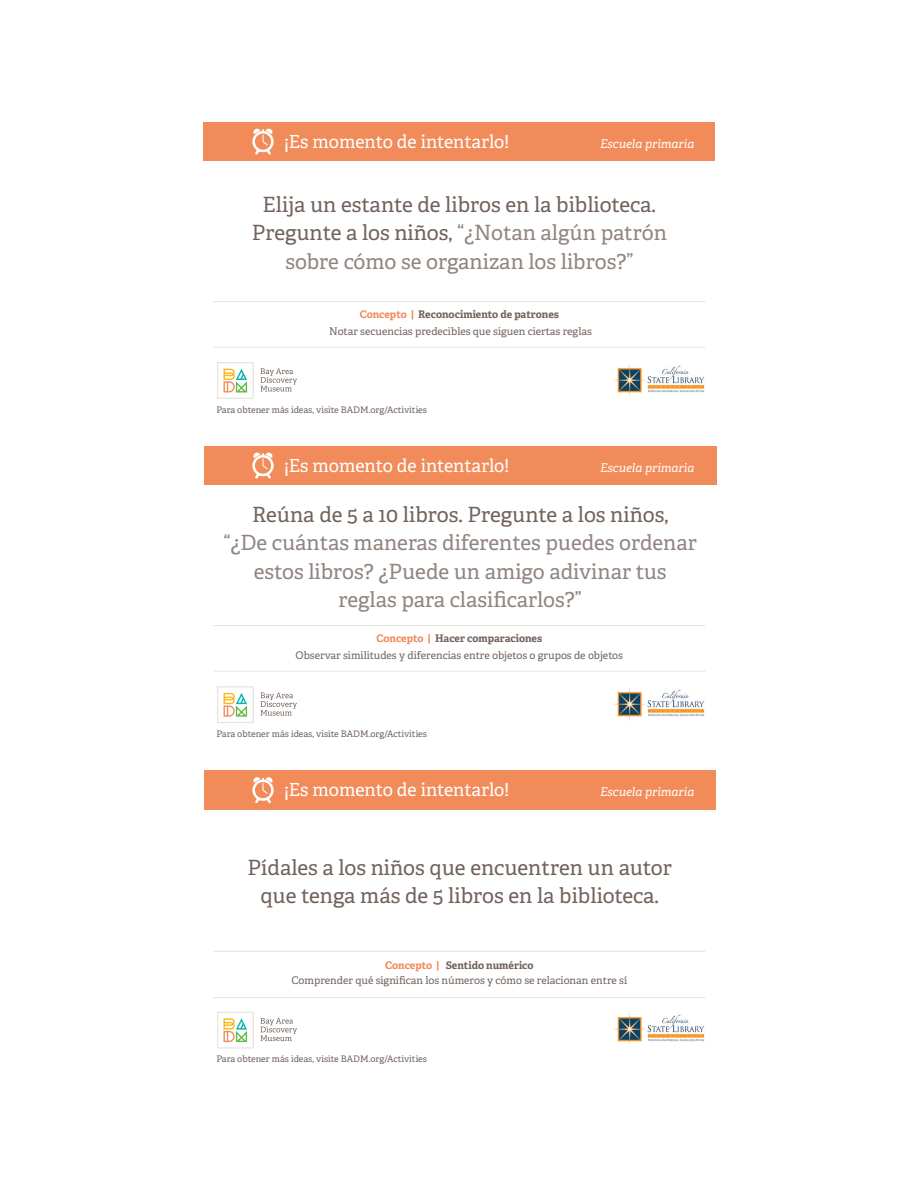
<style>
.page{position:relative;width:918px;height:1188px;background:#fff}
.page>*{position:absolute;margin:0;border:0;box-sizing:border-box;transform-origin:0 0}
.t1{font:21px/28.5px "Adelle PE";color:#71635c;text-align:center}
.t2{font:21px/28.5px "Adelle PE";color:#918580;text-align:center}
.t3{font:18px "Adelle PE";letter-spacing:-.005em;color:#fff}
.t4{font:italic 12px "Adelle PE";color:#fff}
.t5{font:10.5px/16.5px "Adelle PE";color:#71635c;text-align:center}
.t6{font:9px "Adelle PE";color:#71635c}
.s1{color:#918580}
.s2{font-weight:700;color:#f28b5a}
.s3{font-weight:700}
</style>
<div class="page">
<div style="left:204px;top:122px;width:511px;height:39px;background:#f28b5a"></div>
<div style="left:204px;top:446px;width:512px;height:39px;background:#f28b5a"></div>
<div style="left:204px;top:770px;width:512px;height:39px;background:#f28b5a"></div>
<hr style="left:213px;top:301px;width:492px;height:1px;background:#e6e4df">
<hr style="left:213px;top:625px;width:492px;height:1px;background:#e6e4df">
<hr style="left:213px;top:951px;width:492px;height:1px;background:#e6e4df">
<hr style="left:213px;top:347px;width:492px;height:1px;background:#e6e4df">
<hr style="left:213px;top:671px;width:492px;height:1px;background:#e6e4df">
<hr style="left:213px;top:997px;width:492px;height:1px;background:#e6e4df">
<svg style="left:252px;top:129px;width:22px;height:26px"></svg>
<svg style="left:252px;top:453px;width:22px;height:26px"></svg>
<svg style="left:252px;top:777px;width:22px;height:26px"></svg>
<svg style="left:261px;top:368px;width:36px;height:24px"></svg>
<svg style="left:217px;top:362px;width:37px;height:37px"></svg>
<img style="left:614px;top:364px;width:91px;height:32px">
<svg style="left:261px;top:693px;width:36px;height:23px"></svg>
<svg style="left:217px;top:686px;width:37px;height:37px"></svg>
<img style="left:614px;top:688px;width:91px;height:32px">
<svg style="left:261px;top:1018px;width:36px;height:23px"></svg>
<svg style="left:217px;top:1012px;width:37px;height:37px"></svg>
<img style="left:614px;top:1013px;width:91px;height:32px">
<h2 class="t3" style="left:284px;top:128px;width:227px">¡Es momento de intentarlo!</h2>
<p class="t4" style="left:600px;top:135px;width:96px">Escuela primaria</p>
<h1 class="t1" style="left:252px;top:189px;width:417px">Elija un estante de libros en la biblioteca.<br>Pregunte a los niños, <span class="s1">“¿Notan algún patrón sobre cómo se organizan los libros?”</span></h1>
<p class="t5" style="left:329px;top:306px;width:264px"><span class="s2">Concepto |</span> <span class="s3">Reconocimiento de patrones<br></span>Notar secuencias predecibles que siguen ciertas reglas</p>
<p class="t6" style="left:216px;top:403px;width:212px">Para obtener más ideas, visite BADM.org/Activities</p>
<h2 class="t3" style="left:284px;top:452px;width:227px">¡Es momento de intentarlo!</h2>
<p class="t4" style="left:600px;top:459px;width:96px">Escuela primaria</p>
<h1 class="t1" style="left:252px;top:499px;width:418px">Reúna de 5 a 10 libros. Pregunte a los niños,</h1>
<h1 class="t2" style="left:224px;top:528px;width:475px">“¿De cuántas maneras diferentes puedes ordenar estos libros? ¿Puede un amigo adivinar tus reglas para clasificarlos?”</h1>
<p class="t5" style="left:296px;top:630px;width:329px"><span class="s2">Concepto |</span> <span class="s3">Hacer comparaciones<br></span>Observar similitudes y diferencias entre objetos o grupos de objetos</p>
<p class="t6" style="left:216px;top:727px;width:212px">Para obtener más ideas, visite BADM.org/Activities</p>
<h2 class="t3" style="left:284px;top:777px;width:227px">¡Es momento de intentarlo!</h2>
<p class="t4" style="left:600px;top:783px;width:96px">Escuela primaria</p>
<h1 class="t1" style="left:248px;top:852px;width:426px">Pídales a los niños que encuentren un autor que tenga más de 5 libros en la biblioteca.</h1>
<p class="t5" style="left:291px;top:957px;width:337px;line-height:15.5px"><span class="s2">Concepto |</span> <span class="s3">Sentido numérico<br></span>Comprender qué significan los números y cómo se relacionan entre sí</p>
<p class="t6" style="left:216px;top:1053px;width:212px">Para obtener más ideas, visite BADM.org/Activities</p>
</div>
